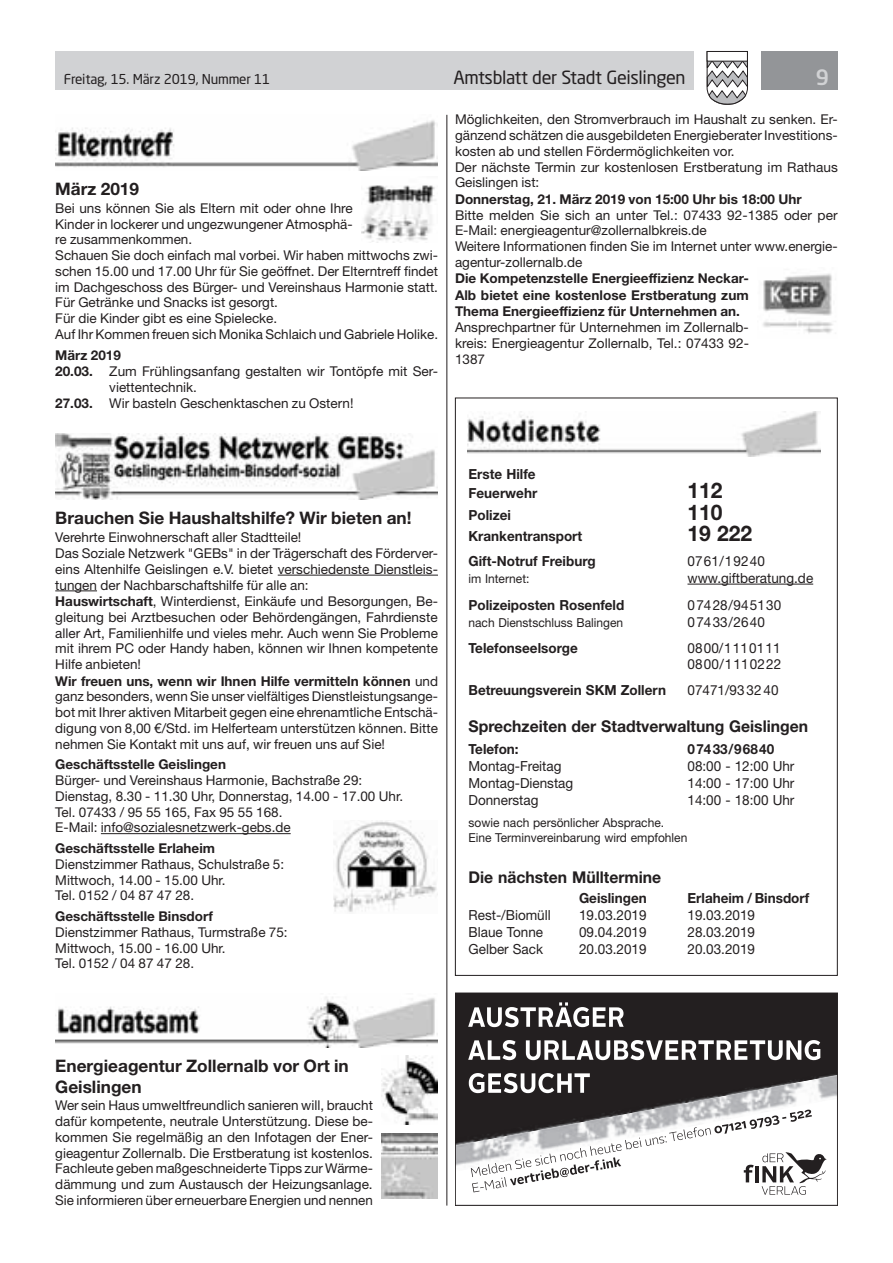
<style>
.page{position:relative;width:893px;height:1263px;background:#fff}
.page>*{position:absolute;margin:0;border:0;box-sizing:border-box;transform-origin:0 0}
.t1{font:700 21.6px "Helvetica Neue LT Std";color:#231f20}
.t2{font:500 21px "Neo Sans Std";color:#d1d2d4}
.t3{font:18px "Neo Sans Std";letter-spacing:-.02em;color:#231f20}
.t4{font:700 17.25px/20.5px "Helvetica Neue LT Std";color:#231f20}
.t5{font:700 16.2px "Helvetica Neue LT Std";color:#231f20}
.t6{font:13.95px/15.5px "Helvetica Neue LT Std";color:#231f20}
.t7{font:700 13.95px/19.5px "Helvetica Neue LT Std";color:#231f20}
.t8{font:700 13.95px "Helvetica Neue LT Std";letter-spacing:.05em;color:#231f20}
.t9{font:13.5px/15.8px "Helvetica Neue LT Std";color:#231f20}
.t10{font:700 13.5px/16.5px "Helvetica Neue LT Std";color:#231f20;text-align:justify}
.t11{font:13.5px "Neo Sans Std";letter-spacing:-.015em;color:#231f20}
.t12{font:12.3px/15.5px "Helvetica Neue LT Std";color:#231f20}
.s1{font-weight:700}
</style>
<div class="page">
<div style="left:55px;top:51px;width:639px;height:38px;background:#d1d2d4"></div>
<div style="left:761px;top:51px;width:77px;height:38px;background:#939598"></div>
<svg style="left:706px;top:51px;width:42px;height:54px"></svg>
<div style="left:707px;top:51px;width:41px;height:10px;background:#fff;border:1px solid #231f20"></div>
<hr style="left:446px;top:115px;width:1px;height:1090px;background:#231f20">
<hr style="left:278px;top:575px;width:160px;height:1px;background:#231f20">
<hr style="left:55px;top:590px;width:42px;height:1px;background:#231f20">
<hr style="left:101px;top:833px;width:190px;height:1px;background:#231f20">
<img style="left:55px;top:120px;width:383px;height:50px">
<img style="left:55px;top:434px;width:383px;height:66px">
<img style="left:55px;top:997px;width:383px;height:50px">
<img style="left:361px;top:185px;width:75px;height:57px">
<img style="left:333px;top:821px;width:105px;height:91px">
<img style="left:381px;top:1055px;width:57px;height:70px">
<img style="left:381px;top:1133px;width:57px;height:65px">
<img style="left:763px;top:273px;width:70px;height:60px">
<hr style="left:687px;top:584px;width:126px;height:1px;background:#231f20">
<img style="left:468px;top:411px;width:353px;height:45px">
<svg style="left:455px;top:993px;width:383px;height:212px"></svg>
<p class="t11" style="left:64px;top:71px;width:208px">Freitag, 15. März 2019, Nummer 11</p>
<h3 class="t3" style="left:453px;top:66px;width:234px">Amtsblatt der Stadt Geislingen</h3>
<h2 class="t2" style="left:816px;top:64px;width:15px">9</h2>
<p class="t4" style="left:55px;top:178px;width:85px">März 2019</p>
<p class="t9" style="left:55px;top:200px;width:384px">Bei uns können Sie als Eltern mit oder ohne Ihre<br>Kinder in lockerer und ungezwungener Atmosphä-<br>re zusammenkommen.<br>Schauen Sie doch einfach mal vorbei. Wir haben mittwochs zwi&shy;schen 15.00 und 17.00 Uhr für Sie geöffnet. Der Elterntreff findet im Dachgeschoss des Bürger- und Vereinshaus Harmonie statt.<br>Für Getränke und Snacks ist gesorgt.<br>Für die Kinder gibt es eine Spielecke.<br>Auf Ihr Kommen freuen sich Monika Schlaich und Gabriele Holike.</p>
<p class="t10" style="left:55px;top:346px;width:67px">März 2019</p>
<p class="t9" style="left:55px;top:363px;width:384px"><span class="s1">20.03.</span> Zum Frühlingsanfang gestalten wir Tontöpfe mit Ser-</p>
<p class="t9" style="left:109px;top:379px;width:89px">viettentechnik.</p>
<p class="t9" style="left:55px;top:396px;width:300px"><span class="s1">27.03.</span> Wir basteln Geschenktaschen zu Ostern!</p>
<p class="t9" style="left:455px;top:112px;width:384px">Möglichkeiten, den Stromverbrauch im Haushalt zu senken. Er&shy;gänzend schätzen die ausgebildeten Energieberater Investitions&shy;kosten ab und stellen Fördermöglichkeiten vor.<br>Der nächste Termin zur kostenlosen Erstberatung im Rathaus Geislingen ist:</p>
<p class="t10" style="left:455px;top:191px;width:348px">Donnerstag, 21. März 2019 von 15:00 Uhr bis 18:00 Uhr</p>
<p class="t9" style="left:455px;top:207px;width:384px">Bitte melden Sie sich an unter Tel.: 07433 92-1385 oder per E-Mail: energieagentur@zollernalbkreis.de<br>Weitere Informationen finden Sie im Internet unter www.energie&shy;agentur-zollernalb.de</p>
<p class="t10" style="left:455px;top:270px;width:295px">Die Kompetenzstelle Energieeffizienz Neckar-Alb bietet eine kostenlose Erstberatung zum Thema Energieeffizienz für Unternehmen an.</p>
<p class="t9" style="left:455px;top:319px;width:295px;text-align:justify">Ansprechpartner für Unternehmen im Zollernalb&shy;kreis: Energieagentur Zollernalb, Tel.: 07433 92- 1387</p>
<p class="t4" style="left:55px;top:508px;width:358px">Brauchen Sie Haushaltshilfe? Wir bieten an!</p>
<p class="t9" style="left:55px;top:529px;width:384px">Verehrte Einwohnerschaft aller Stadtteile!<br>Das Soziale Netzwerk "GEBs" in der Trägerschaft des Förderver&shy;eins Altenhilfe Geislingen e.V. bietet verschiedenste Dienstleis&shy;tungen der Nachbarschaftshilfe für alle an:<br><span class="s1">Hauswirtschaft</span>, Winterdienst, Einkäufe und Besorgungen, Be&shy;gleitung bei Arztbesuchen oder Behördengängen, Fahrdienste aller Art, Familienhilfe und vieles mehr. Auch wenn Sie Probleme mit ihrem PC oder Handy haben, können wir Ihnen kompetente Hilfe anbieten!<br><span class="s1">Wir freuen uns, wenn wir Ihnen Hilfe vermitteln können</span> und ganz besonders, wenn Sie unser vielfältiges Dienstleistungsange&shy;bot mit Ihrer aktiven Mitarbeit gegen eine ehrenamtliche Entschä&shy;digung von 8,00 €/Std. im Helferteam unterstützen können. Bitte nehmen Sie Kontakt mit uns auf, wir freuen uns auf Sie!</p>
<p class="t10" style="left:55px;top:756px;width:172px">Geschäftsstelle Geislingen</p>
<p class="t9" style="left:55px;top:772px;width:349px">Bürger- und Vereinshaus Harmonie, Bachstraße 29:<br>Dienstag, 8.30 - 11.30 Uhr, Donnerstag, 14.00 - 17.00 Uhr.<br>Tel. 07433 / 95 55 165, Fax 95 55 168.<br>E-Mail: info@sozialesnetzwerk-gebs.de</p>
<p class="t10" style="left:55px;top:840px;width:161px">Geschäftsstelle Erlaheim</p>
<p class="t9" style="left:55px;top:856px;width:230px">Dienstzimmer Rathaus, Schulstraße 5:<br>Mittwoch, 14.00 - 15.00 Uhr.<br>Tel. 0152 / 04 87 47 28.</p>
<p class="t10" style="left:55px;top:908px;width:159px">Geschäftsstelle Binsdorf</p>
<p class="t9" style="left:55px;top:924px;width:234px">Dienstzimmer Rathaus, Turmstraße 75:<br>Mittwoch, 15.00 - 16.00 Uhr.<br>Tel. 0152 / 04 87 47 28.</p>
<p class="t7" style="left:468px;top:464px;width:70px">Erste Hilfe<br>Feuerwehr</p>
<h1 class="t1" style="left:687px;top:477px;width:37px">112</h1>
<p class="t7" style="left:468px;top:504px;width:44px">Polizei</p>
<h1 class="t1" style="left:687px;top:498px;width:37px">110</h1>
<p class="t7" style="left:468px;top:526px;width:115px">Krankentransport</p>
<h1 class="t1" style="left:687px;top:520px;width:66px">19 222</h1>
<p class="t7" style="left:468px;top:551px;width:129px">Gift-Notruf Freiburg</p>
<p class="t6" style="left:687px;top:553px;width:79px">0761/19240</p>
<p class="t12" style="left:468px;top:570px;width:63px">im Internet:</p>
<p class="t6" style="left:687px;top:570px;width:127px">www.giftberatung.de</p>
<p class="t7" style="left:468px;top:595px;width:157px">Polizeiposten Rosenfeld</p>
<p class="t6" style="left:687px;top:597px;width:95px">07428/945130</p>
<p class="t12" style="left:468px;top:614px;width:156px">nach Dienstschluss Balingen</p>
<p class="t6" style="left:687px;top:614px;width:79px">07433/2640</p>
<p class="t7" style="left:468px;top:638px;width:111px">Telefonseelsorge</p>
<p class="t6" style="left:687px;top:640px;width:95px">0800/1110111<br>0800/1110222</p>
<p class="t7" style="left:468px;top:680px;width:199px">Betreuungsverein SKM Zollern</p>
<p class="t6" style="left:687px;top:682px;width:93px">07471/93 32 40</p>
<p class="t5" style="left:468px;top:716px;width:341px">Sprechzeiten der Stadtverwaltung Geislingen</p>
<p class="t7" style="left:468px;top:739px;width:52px">Telefon:</p>
<p class="t8" style="left:687px;top:740px;width:88px">07433/96840</p>
<p class="t6" style="left:468px;top:758px;width:95px">Montag-Freitag</p>
<p class="t6" style="left:687px;top:758px;width:108px">08:00 - 12:00 Uhr</p>
<p class="t6" style="left:468px;top:775px;width:106px">Montag-Dienstag</p>
<p class="t6" style="left:687px;top:775px;width:108px">14:00 - 17:00 Uhr</p>
<p class="t6" style="left:468px;top:792px;width:72px">Donnerstag</p>
<p class="t6" style="left:687px;top:792px;width:108px">14:00 - 18:00 Uhr</p>
<p class="t12" style="left:468px;top:814px;width:220px">sowie nach persönlicher Absprache.<br>Eine Terminvereinbarung wird empfohlen</p>
<p class="t5" style="left:468px;top:867px;width:194px">Die nächsten Mülltermine</p>
<p class="t7" style="left:579px;top:888px;width:69px">Geislingen</p>
<p class="t7" style="left:687px;top:888px;width:123px">Erlaheim / Binsdorf</p>
<p class="t6" style="left:468px;top:907px;width:84px">Rest-/Biomüll</p>
<p class="t6" style="left:579px;top:907px;width:69px">19.03.2019</p>
<p class="t6" style="left:687px;top:907px;width:69px">19.03.2019</p>
<p class="t6" style="left:468px;top:924px;width:76px">Blaue Tonne</p>
<p class="t6" style="left:579px;top:924px;width:69px">09.04.2019</p>
<p class="t6" style="left:687px;top:924px;width:69px">28.03.2019</p>
<p class="t6" style="left:468px;top:941px;width:76px">Gelber Sack</p>
<p class="t6" style="left:579px;top:941px;width:69px">20.03.2019</p>
<p class="t6" style="left:687px;top:941px;width:69px">20.03.2019</p>
<p class="t4" style="left:55px;top:1055px;width:295px">Energieagentur Zollernalb vor Ort in<br>Geislingen</p>
<p class="t9" style="left:55px;top:1097px;width:319px;text-align:justify">Wer sein Haus umweltfreundlich sanieren will, braucht dafür kompetente, neutrale Unterstützung. Diese be&shy;kommen Sie regelmäßig an den Infotagen der Ener&shy;gieagentur Zollernalb. Die Erstberatung ist kostenlos.<br>Fachleute geben maßgeschneiderte Tipps zur Wärme&shy;dämmung und zum Austausch der Heizungsanlage.<br>Sie informieren über erneuerbare Energien und nennen</p>
</div>
